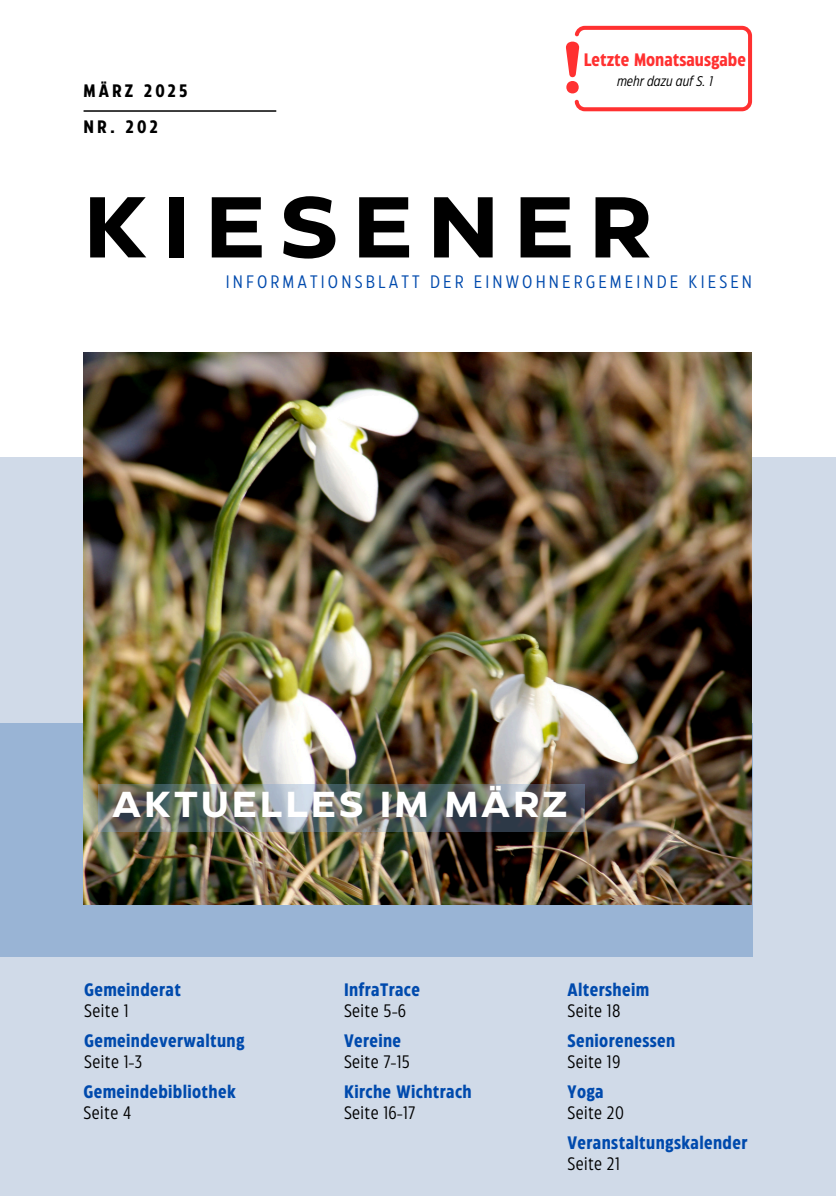
<style>
.page{position:relative;width:836px;height:1196px;background:#fff}
.page>*{position:absolute;margin:0;border:0;box-sizing:border-box;transform-origin:0 0}
.t1{font:700 86px "Eastman Roman";letter-spacing:.175em;color:#000}
.t2{font:700 36px "Eastman Roman";letter-spacing:.085em;color:#fff}
.t3{font:700 18px "Eastman Condensed";letter-spacing:.02em;color:#004aad}
.t4{font:18px "Eastman Condensed";letter-spacing:.02em;color:#000}
.t5{font:18px "Eastman Condensed";letter-spacing:.175em;color:#004aad}
.t6{font:700 18px "Eastman Condensed";color:#ff3131}
.t7{font:700 18px "Eastman Condensed";letter-spacing:.175em;color:#000}
.t8{font:italic 14px "Eastman Condensed";color:#000}
</style>
<div class="page">
<div style="left:0;top:457px;width:836px;height:738px;background:#d0dae8"></div>
<hr style="left:84px;top:110px;width:192px;height:2px;background:#000">
<div style="left:0;top:723px;width:752px;height:234px;background:#99b4d5"></div>
<img style="left:84px;top:352px;width:667px;height:552px">
<svg style="left:566px;top:26px;width:186px;height:85px"></svg>
<div style="left:98px;top:784px;width:486px;height:47px;background:#82a4cd;opacity:.35"></div>
<p class="t7" style="left:84px;top:83px;width:106px">MÄRZ 2025</p>
<p class="t7" style="left:84px;top:119px;width:76px">NR. 202</p>
<p class="t6" style="left:583px;top:53px;width:164px">Letzte Monatsausgabe</p>
<p class="t8" style="left:617px;top:76px;width:97px">mehr dazu auf S. 1</p>
<h3 class="t1" style="left:84px;top:194px;width:569px">KIESENER</h3>
<h3 class="t5" style="left:226px;top:275px;width:527px">INFORMATIONSBLATT DER EINWOHNERGEMEINDE KIESEN</h3>
<p class="t2" style="left:112px;top:790px;width:456px">AKTUELLES IM MÄRZ</p>
<p class="t3" style="left:84px;top:982px;width:98px">Gemeinderat</p>
<h1 class="t4" style="left:84px;top:1003px;width:46px">Seite 1</h1>
<h4 class="t3" style="left:84px;top:1033px;width:162px">Gemeindeverwaltung</h4>
<p class="t4" style="left:84px;top:1054px;width:60px">Seite 1-3</p>
<h2 class="t3" style="left:84px;top:1084px;width:154px">Gemeindebibliothek</h2>
<p class="t4" style="left:84px;top:1105px;width:49px">Seite 4</p>
<p class="t3" style="left:344px;top:982px;width:78px">InfraTrace</p>
<p class="t4" style="left:344px;top:1003px;width:64px">Seite 5-6</p>
<p class="t3" style="left:344px;top:1033px;width:59px">Vereine</p>
<p class="t4" style="left:344px;top:1054px;width:68px">Seite 7-15</p>
<p class="t3" style="left:344px;top:1084px;width:129px">Kirche Wichtrach</p>
<p class="t4" style="left:344px;top:1105px;width:73px">Seite 16-17</p>
<p class="t3" style="left:567px;top:982px;width:83px">Altersheim</p>
<p class="t4" style="left:567px;top:1003px;width:54px">Seite 18</p>
<p class="t3" style="left:567px;top:1033px;width:109px">Seniorenessen</p>
<p class="t4" style="left:567px;top:1054px;width:54px">Seite 19</p>
<p class="t3" style="left:567px;top:1084px;width:38px">Yoga</p>
<p class="t4" style="left:567px;top:1105px;width:58px">Seite 20</p>
<p class="t3" style="left:567px;top:1135px;width:181px">Veranstaltungskalender</p>
<p class="t4" style="left:567px;top:1156px;width:54px">Seite 21</p>
</div>
